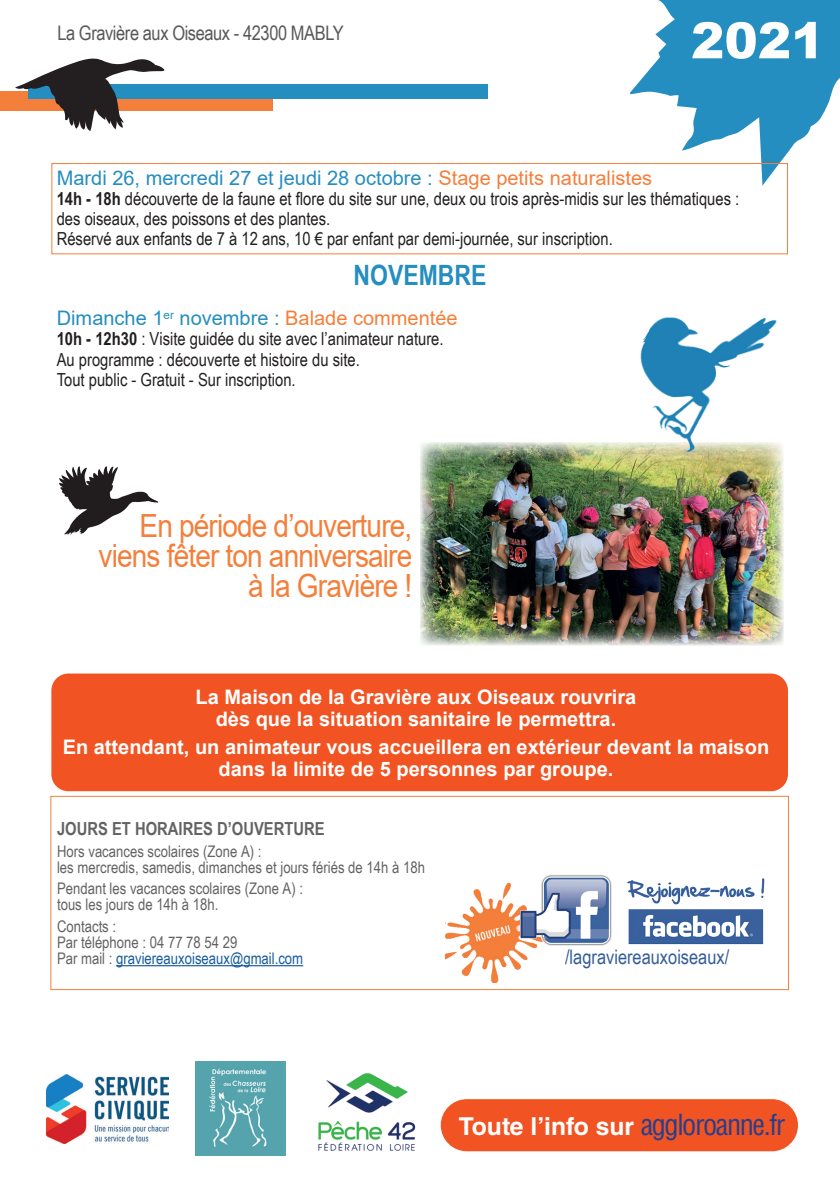
<style>
.page{position:relative;width:840px;height:1191px;background:#fff}
.page>*{position:absolute;margin:0;border:0;box-sizing:border-box;transform-origin:0 0}
.t1{font:900 50px "Arial";color:#fff}
.tx{font:32px "Arial";letter-spacing:-.03em;color:#f47f3a;scale:.88 1}
.t2{font:condensed 28.4px "Helvetica LT Std";letter-spacing:-.05em;color:#253f8e}
.tx-2{font:700 28px "Arial Narrow";color:#258ec0}
.t3{font:700 24.6px "Helvetica LT Std";color:#fff}
.t4{font:700 20px/22px "Arial";color:#fff;text-align:center}
.tx-3{font:20px "Arial";color:#258ec0}
.t5{font:20px "Arial Narrow";letter-spacing:-.02em;color:#57585a}
.t6{font:20px "Arial Narrow";color:#375d99}
.tx-4{font:18px/20px "Arial Narrow";color:#231f20}
.t7{font:700 18px "Arial Narrow";color:#636366}
.t8{font:16px/16px "Arial Narrow";color:#636366}
.s1{color:#f47f3a}
.s2{font-weight:700}
.s3{color:#175d9e}
</style>
<div class="page">
<hr style="left:116px;top:965px;width:187px;height:1px;background:#175d9e">
<div style="left:50px;top:796px;width:738px;height:194px;border:1px solid #f47f3a"></div>
<img style="left:445px;top:883px;width:93px;height:99px">
<svg style="left:630px;top:0;width:209px;height:186px"></svg>
<div style="left:0;top:91px;width:272px;height:19px;background:#f47f3a"></div>
<div style="left:28px;top:84px;width:459px;height:15px;background:#258ec0"></div>
<img style="left:195px;top:1061px;width:91px;height:94px">
<img style="left:318px;top:1073px;width:98px;height:78px">
<svg style="left:15px;top:58px;width:149px;height:73px"></svg>
<img style="left:46px;top:1074px;width:122px;height:69px">
<img style="left:516px;top:875px;width:249px;height:71px">
<img style="left:420px;top:442px;width:362px;height:203px">
<img style="left:59px;top:466px;width:99px;height:69px">
<img style="left:631px;top:317px;width:146px;height:138px">
<div style="left:51px;top:163px;width:736px;height:91px;border:1px solid #f47f3a"></div>
<div style="left:51px;top:673px;width:736px;height:118px;background:#f15422;border-radius:17px"></div>
<div style="left:440px;top:1099px;width:357px;height:52px;background:#f15422;border-radius:26px"></div>
<p class="t5" style="left:57px;top:18px;width:288px">La Gravière aux Oiseaux - 42300 MABLY</p>
<p class="t1" style="left:690px;top:4px;width:135px">2021</p>
<p class="tx-3" style="left:57px;top:165px;width:596px">Mardi 26, mercredi 27 et jeudi 28 octobre : <span class="s1">Stage petits naturalistes</span></p>
<p class="tx-4" style="left:57px;top:188px;width:683px"><span class="s2">14h - 18h</span> découverte de la faune et flore du site sur une, deux ou trois après-midis sur les thématiques : des oiseaux, des poissons et des plantes.<br>Réservé aux enfants de 7 à 12 ans, 10 € par enfant par demi-journée, sur inscription.</p>
<p class="tx-2" style="left:353px;top:254px;width:134px">NOVEMBRE</p>
<p class="tx-3" style="left:57px;top:305px;width:402px">Dimanche 1<sup>er</sup> novembre : <span class="s1">Balade commentée</span></p>
<p class="tx-4" style="left:57px;top:328px;width:388px"><span class="s2">10h - 12h30</span> : Visite guidée du site avec l’animateur nature.<br>Au programme : découverte et histoire du site.<br>Tout public - Gratuit - Sur inscription.</p>
<p class="tx" style="left:139px;top:504px;width:311px">En période d’ouverture,</p>
<p class="tx" style="left:98px;top:534px;width:358px">viens fêter ton anniversaire</p>
<p class="tx" style="left:248px;top:563px;width:188px">à la Gravière !</p>
<p class="t4" style="left:195px;top:686px;width:442px">La Maison de la Gravière aux Oiseaux rouvrira dès que la situation sanitaire le permettra.</p>
<p class="t4" style="left:63px;top:735px;width:707px">En attendant, un animateur vous accueillera en extérieur devant la maison dans la limite de 5 personnes par groupe.</p>
<p class="t7" style="left:57px;top:815px;width:269px">JOURS ET HORAIRES D’OUVERTURE</p>
<p class="t8" style="left:57px;top:842px;width:369px">Hors vacances scolaires (Zone A) :<br>les mercredis, samedis, dimanches et jours fériés de 14h à 18h</p>
<p class="t8" style="left:57px;top:880px;width:247px">Pendant les vacances scolaires (Zone A) : tous les jours de 14h à 18h.</p>
<p class="t8" style="left:57px;top:917px;width:247px">Contacts :<br>Par téléphone : 04 77 78 54 29<br>Par mail : <span class="s3">graviereauxoiseaux@gmail.com</span></p>
<p class="t6" style="left:564px;top:942px;width:166px">/lagraviereauxoiseaux/</p>
<p class="t3" style="left:458px;top:1110px;width:177px">Toute l’info sur</p>
<p class="t2" style="left:640px;top:1107px;width:146px">aggloroanne.fr</p>
</div>
